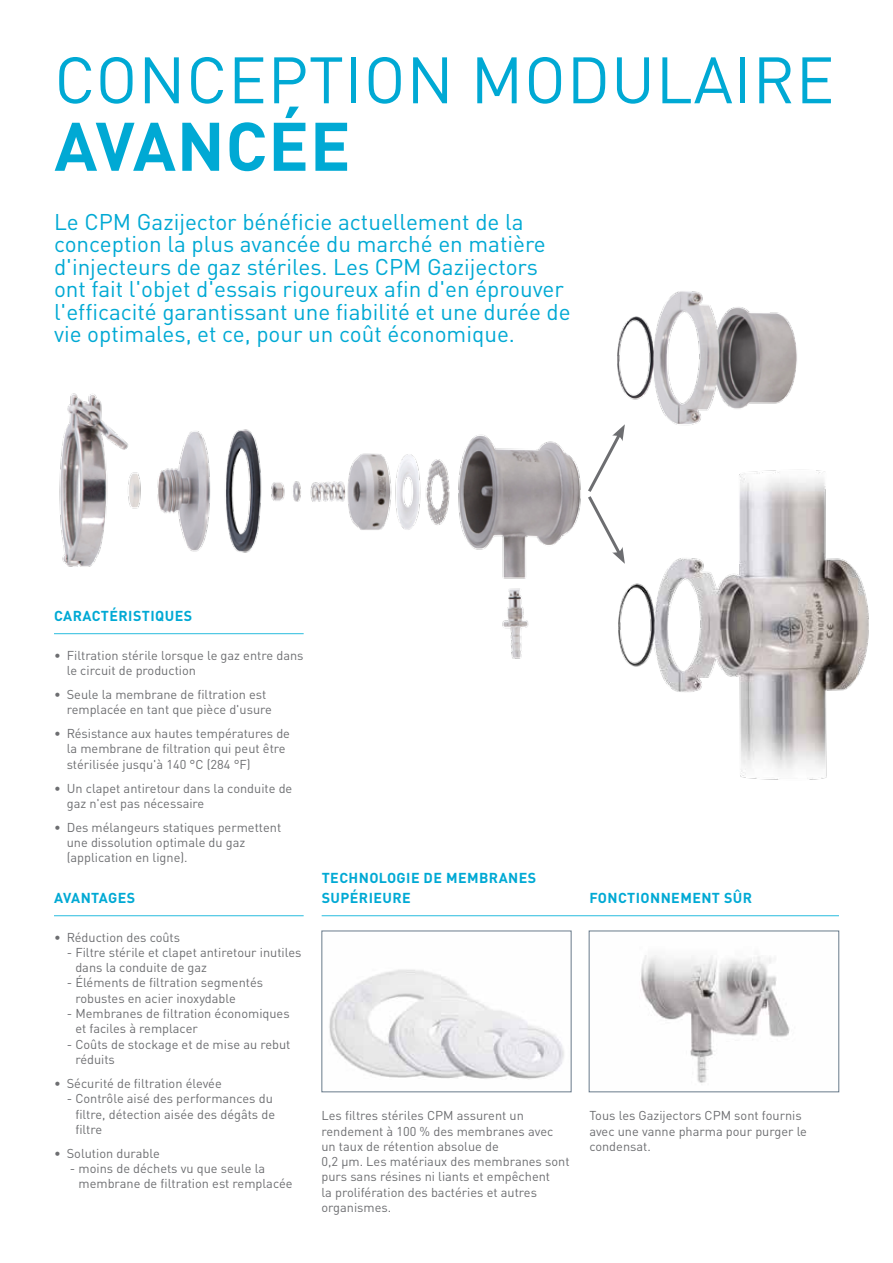
<style>
.page{position:relative;width:893px;height:1263px;background:#fff}
.page>*{position:absolute;margin:0;border:0;box-sizing:border-box;transform-origin:0 0}
.t1{font:700 67.5px "DIN Pro";color:#00a9d4}
.t2{font:64.5px "DIN Pro";color:#00a9d4}
.t3{font:22.5px/22.5px "DIN Pro";color:#00a9d4}
.t4{font:700 14.25px "DIN Pro";letter-spacing:.03em;color:#00a9d4}
.t5{font:12.75px/15.3px "DIN Pro";color:#6d6e71}
</style>
<div class="page">
<img style="left:618px;top:568px;width:250px;height:212px">
<img style="left:54px;top:393px;width:527px;height:266px">
<img style="left:618px;top:291px;width:235px;height:277px">
<svg style="left:588px;top:424px;width:37px;height:140px"></svg>
<img style="left:329px;top:969px;width:235px;height:110px">
<div style="left:322px;top:931px;width:249px;height:161px;border:1px solid #697b8b"></div>
<img style="left:640px;top:955px;width:150px;height:128px">
<div style="left:589px;top:931px;width:250px;height:161px;border:1px solid #697b8b"></div>
<hr style="left:54px;top:633px;width:250px;height:1px;background:#28bcde">
<hr style="left:322px;top:915px;width:517px;height:1px;background:#28bcde">
<hr style="left:54px;top:915px;width:250px;height:1px;background:#28bcde">
<h2 class="t2" style="left:54px;top:29px;width:168px">Conceptio</h2>
<h2 class="t2" style="left:406px;top:29px;width:108px">n modul</h2>
<h2 class="t2" style="left:693px;top:29px;width:72px">aire</h2>
<h1 class="t1" style="left:54px;top:90px;width:44px">AVANC</h1>
<h1 class="t1" style="left:268px;top:90px;width:75px">ÉE</h1>
<p class="t3" style="left:54px;top:208px;width:518px">Le CPM Gazijector bénéficie actuellement de la conception la plus avancée du marché en matière d'injecteurs de gaz stériles. Les CPM Gazijectors ont fait l'objet d'essais rigoureux afin d'en éprouver l'efficacité garantissant une fiabilité et une durée de vie optimales, et ce, pour un coût économique.</p>
<p class="t4" style="left:54px;top:604px;width:140px">CARACTÉ RISTIQUES</p>
<p class="t5" style="left:67px;top:646px;width:238px;text-indent:-13px">• Filtration stérile lorsque le gaz entre dans le circuit de production</p>
<p class="t5" style="left:67px;top:685px;width:207px;text-indent:-13px">• Seule la membrane de filtration est remplacée en tant que pièce d'usure</p>
<p class="t5" style="left:67px;top:724px;width:225px;text-indent:-13px">• Résistance aux hautes températures de la membrane de filtration qui peut être stérilisée jusqu'à 140 °C (284 °F)</p>
<p class="t5" style="left:67px;top:779px;width:227px;text-indent:-13px">• Un clapet antiretour dans la conduite de gaz n'est pas nécessaire</p>
<p class="t5" style="left:67px;top:818px;width:216px;text-indent:-13px">• Des mélangeurs statiques permettent une dissolution optimale du gaz (application en ligne).</p>
<p class="t4" style="left:322px;top:866px;width:11px">TECHN</p>
<p class="t4" style="left:369px;top:866px;width:88px">OLOGIE DE MEMBRANES</p>
<p class="t4" style="left:54px;top:886px;width:19px">AVAN</p>
<p class="t4" style="left:91px;top:886px;width:36px">TAGES</p>
<p class="t4" style="left:322px;top:886px;width:80px">SUPÉRIEURE</p>
<p class="t4" style="left:589px;top:886px;width:164px">FONCTIONNEMENT SÛR</p>
<p class="t5" style="left:54px;top:928px;width:128px">• Réduction des coûts</p>
<p class="t5" style="left:75px;top:943px;width:228px;text-indent:-9px">- Filtre stérile et clapet antiretour inutiles dans la conduite de gaz</p>
<p class="t5" style="left:75px;top:974px;width:189px;text-indent:-9px">- Éléments de filtration segmentés robustes en acier inoxydable</p>
<p class="t5" style="left:75px;top:1004px;width:216px;text-indent:-9px">- Membranes de filtration économiques et faciles à remplacer</p>
<p class="t5" style="left:75px;top:1035px;width:217px;text-indent:-9px">- Coûts de stockage et de mise au rebut réduits</p>
<p class="t5" style="left:54px;top:1074px;width:169px">• Sécurité de filtration élevée</p>
<p class="t5" style="left:75px;top:1090px;width:201px;text-indent:-9px">- Contrôle aisé des performances du filtre, détection aisée des dégâts de filtre</p>
<p class="t5" style="left:54px;top:1144px;width:107px">• Solution durable</p>
<p class="t5" style="left:79px;top:1159px;width:216px;text-indent:-9px">- moins de déchets vu que seule la membrane de filtration est remplacée</p>
<p class="t5" style="left:321px;top:1107px;width:250px">Les filtres stériles CPM assurent un rendement à 100 % des membranes avec un taux de rétention absolue de<br>0,2 μm. Les matériaux des membranes sont purs sans résines ni liants et empêchent<br>la prolifération des bactéries et autres organismes.</p>
<p class="t5" style="left:589px;top:1107px;width:219px">Tous les Gazijectors CPM sont fournis avec une vanne pharma pour purger le condensat.</p>
</div>
